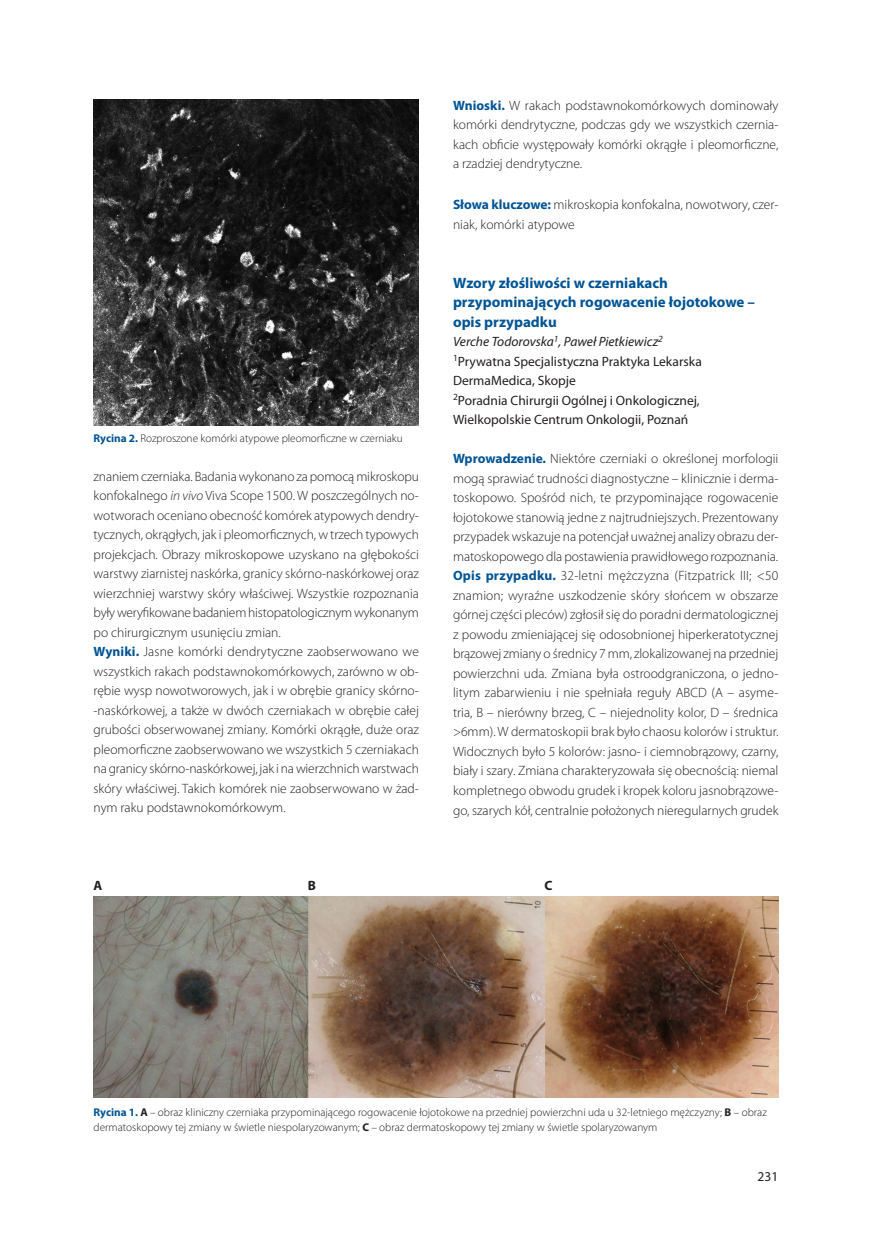
<style>
.page{position:relative;width:872px;height:1234px;background:#fff}
.page>*{position:absolute;margin:0;border:0;box-sizing:border-box;transform-origin:0 0}
._07JC_-_Srodtytul_1{font:700 15px/19.5px "Myriad Pro";color:#005495}
._08JC_-_Tekst_bez_wc{font:300 13.5px/19.5px "Myriad Pro";color:#231f20;text-align:justify}
._07JC_-_Śródtytuł_3{font:13.5px/19.5px "Myriad Pro";color:#231f20}
._07JC_-_Śródtytuł_2{font:italic 13.5px "Myriad Pro";color:#231f20}
._08_-_Tekst_bez_wcie{font:700 13.5px "Myriad Pro";color:#231f20}
._21_-_Rycina_-_podpi{font:300 11.25px/14.2px "Myriad Pro";color:#231f20}
.s1{font-weight:700;color:#005495}
.s2{font-style:italic}
.s3{font-weight:700}
</style>
<div class="page">
<img style="left:94px;top:99px;width:325px;height:326px">
<img style="left:94px;top:896px;width:684px;height:200px">
<p class="_21_-_Rycina_-_podpi" style="left:94px;top:431px;width:311px"><span class="s1">Rycina 2.</span> Rozproszone komórki atypowe pleomorficzne w czerniaku</p>
<p class="_08JC_-_Tekst_bez_wc" style="left:94px;top:466px;width:327px">znaniem czerniaka. Badania wykonano za pomocą mikroskopu konfokalnego <span class="s2">in vivo</span> Viva Scope 1500. W poszczególnych no&shy;wotworach oceniano obecność komórek atypowych dendry&shy;tycznych, okrągłych, jak i pleomorficznych, w trzech typowych projekcjach. Obrazy mikroskopowe uzyskano na głębokości warstwy ziarnistej naskórka, granicy skórno-naskórkowej oraz wierzchniej warstwy skóry właściwej. Wszystkie rozpoznania były weryfikowane badaniem histopatologicznym wykonanym po chirurgicznym usunięciu zmian.</p>
<p class="_08JC_-_Tekst_bez_wc" style="left:94px;top:641px;width:327px"><span class="s1">Wyniki.</span> Jasne komórki dendrytyczne zaobserwowano we wszystkich rakach podstawnokomórkowych, zarówno w ob&shy;rębie wysp nowotworowych, jak i w obrębie granicy skórno--naskórkowej, a także w dwóch czerniakach w obrębie całej grubości obserwowanej zmiany. Komórki okrągłe, duże oraz pleomorficzne zaobserwowano we wszystkich 5 czerniakach na granicy skórno-naskórkowej, jak i na wierzchnich warstwach skóry właściwej. Takich komórek nie zaobserwowano w żad&shy;nym raku podstawnokomórkowym.</p>
<p class="_08JC_-_Tekst_bez_wc" style="left:453px;top:95px;width:327px"><span class="s1">Wnioski.</span> W rakach podstawnokomórkowych dominowały komórki dendrytyczne, podczas gdy we wszystkich czernia&shy;kach obficie występowały komórki okrągłe i pleomorficzne, a rzadziej dendrytyczne.</p>
<p class="_08JC_-_Tekst_bez_wc" style="left:453px;top:195px;width:327px"><span class="s1">Słowa kluczowe:</span> mikroskopia konfokalna, nowotwory, czer&shy;niak, komórki atypowe</p>
<p class="_07JC_-_Srodtytul_1" style="left:453px;top:272px;width:303px">Wzory złośliwości w czerniakach przypominających rogowacenie łojotokowe – opis przypadku</p>
<p class="_07JC_-_Śródtytuł_2" style="left:453px;top:333px;width:211px">Verche Todorovska<sup>1</sup>, Paweł Pietkiewicz<sup>2</sup></p>
<p class="_07JC_-_Śródtytuł_3" style="left:453px;top:351px;width:250px"><sup>1</sup>Prywatna Specjalistyczna Praktyka Lekarska DermaMedica, Skopje<br><sup>2</sup>Poradnia Chirurgii Ogólnej i Onkologicznej, Wielkopolskie Centrum Onkologii, Poznań</p>
<p class="_08JC_-_Tekst_bez_wc" style="left:453px;top:449px;width:327px"><span class="s1">Wprowadzenie.</span> Niektóre czerniaki o określonej morfologii mogą sprawiać trudności diagnostyczne – klinicznie i derma&shy;toskopowo. Spośród nich, te przypominające rogowacenie łojotokowe stanowią jedne z najtrudniejszych. Prezentowany przypadek wskazuje na potencjał uważnej analizy obrazu der&shy;matoskopowego dla postawienia prawidłowego rozpoznania.</p>
<p class="_08JC_-_Tekst_bez_wc" style="left:453px;top:566px;width:327px"><span class="s1">Opis przypadku.</span> 32-letni mężczyzna (Fitzpatrick III; &lt;50 znamion; wyraźne uszkodzenie skóry słońcem w obszarze górnej części pleców) zgłosił się do poradni dermatologicznej z powodu zmieniającej się odosobnionej hiperkeratotycznej brązowej zmiany o średnicy 7 mm, zlokalizowanej na przedniej powierzchni uda. Zmiana była ostroodgraniczona, o jedno&shy;litym zabarwieniu i nie spełniała reguły ABCD (A – asyme&shy;tria, B – nierówny brzeg, C – niejednolity kolor, D – średnica &gt;6mm). W dermatoskopii brak było chaosu kolorów i struktur.<br>Widocznych było 5 kolorów: jasno- i ciemnobrązowy, czarny, biały i szary. Zmiana charakteryzowała się obecnością: niemal kompletnego obwodu grudek i kropek koloru jasnobrązowe&shy;go, szarych kół, centralnie położonych nieregularnych grudek</p>
<p class="_08_-_Tekst_bez_wcie" style="left:94px;top:876px;width:10px">A</p>
<p class="_08_-_Tekst_bez_wcie" style="left:308px;top:876px;width:10px">B</p>
<p class="_08_-_Tekst_bez_wcie" style="left:544px;top:876px;width:10px">C</p>
<p class="_21_-_Rycina_-_podpi" style="left:94px;top:1104px;width:675px"><span class="s1">Rycina 1.</span> <span class="s3">A</span> – obraz kliniczny czerniaka przypominającego rogowacenie łojotokowe na przedniej powierzchni uda u 32-letniego mężczyzny; <span class="s3">B</span> – obraz dermatoskopowy tej zmiany w świetle niespolaryzowanym; <span class="s3">C</span> – obraz dermatoskopowy tej zmiany w świetle spolaryzowanym</p>
<p class="_07JC_-_Śródtytuł_3" style="left:757px;top:1166px;width:22px">231</p>
</div>
